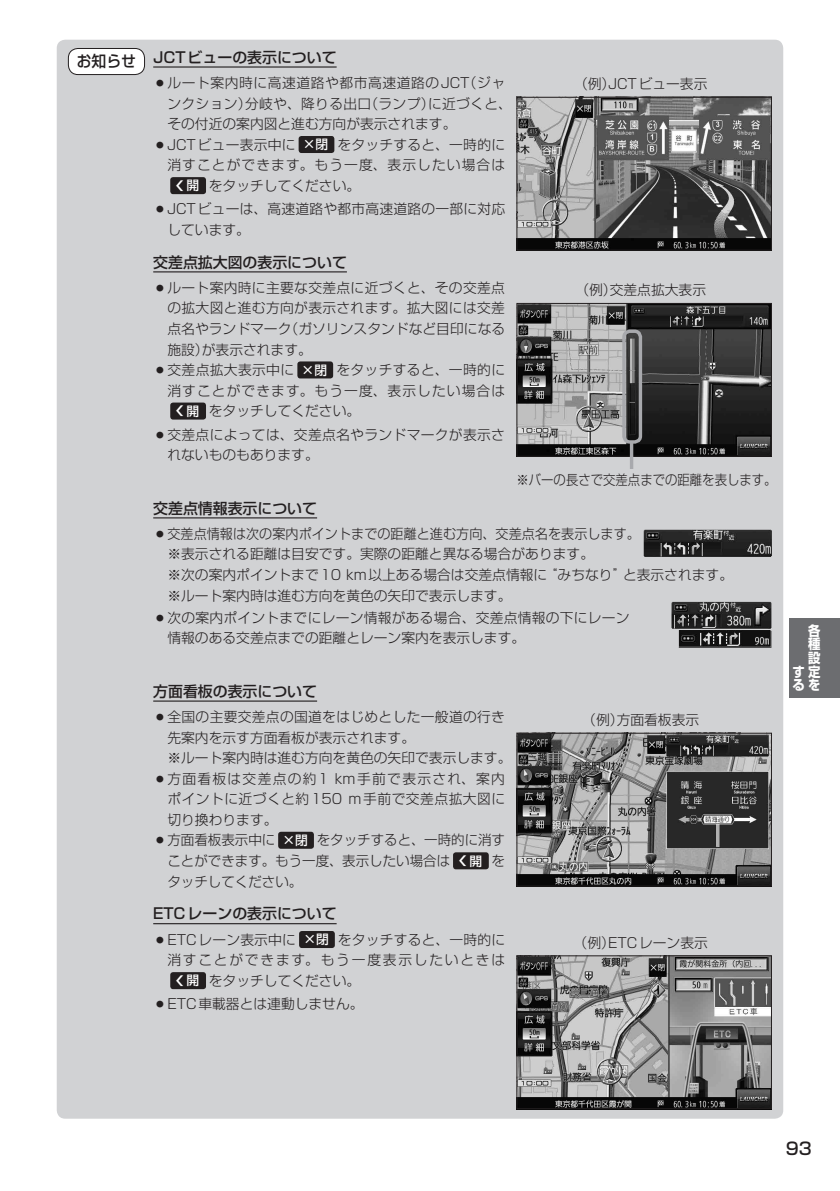
<style>
.page{position:relative;width:840px;height:1191px;background:#fff}
.page>*{position:absolute;margin:0;border:0;box-sizing:border-box;transform-origin:0 0}
.t1{font:500 17px "Shin Go Pro";color:#231f20}
.t2{font:500 14.8px "Shin Go Pro";color:#231f20}
.t3{font:300 13.8px/20.6px "Shin Go Pro";color:#231f20;text-align:justify}
.t4{font:300 13.8px/20.6px "Shin Go Pro";color:#231f20;scale:.95 1}
.t5{font:300 13.8px/20.6px "Shin Go Pro";letter-spacing:.025em;color:#231f20}
.t6{font:300 13.8px/20.6px "Shin Go Pro";letter-spacing:.02em;color:#231f20}
.t7{font:300 13.8px "Shin Go Pro";letter-spacing:.075em;color:#231f20}
.t8{font:300 13.8px "Shin Go Pro";letter-spacing:.125em;color:#231f20}
.t9{font:300 13.8px "Shin Go Pro";color:#231f20;scale:.9 1}
.t10{font:700 13.6px/13.6px "Shin Go Pro";color:#fff;text-align:right;scale:.91 1}
.s1{font-size:15.6px}
.s2{font-weight:500;font-size:12.8px;color:#fff}
.s3{font-family:"Shin Go Pro De";font-weight:700;font-size:11.4px;color:#fff}
</style>
<div class="page">
<div style="left:788px;top:618px;width:51px;height:79px;background:#6c6d70"></div>
<div style="left:57px;top:40px;width:725px;height:1078px;background:#d1d2d4;border-radius:9px"></div>
<div style="left:68px;top:48px;width:76px;height:27px;background:#fff;border-radius:10px"></div>
<div style="left:68px;top:48px;width:77px;height:27px;border:1px solid #231f20;border-radius:10px"></div>
<hr style="left:153px;top:66px;width:183px;height:2px;background:#231f20">
<hr style="left:153px;top:271px;width:194px;height:1px;background:#231f20">
<hr style="left:153px;top:517px;width:164px;height:1px;background:#231f20">
<hr style="left:153px;top:700px;width:164px;height:1px;background:#231f20">
<hr style="left:153px;top:923px;width:183px;height:1px;background:#231f20">
<div style="left:298px;top:136px;width:36px;height:17px;background:#231f20;border-radius:3px"></div>
<div style="left:170px;top:177px;width:36px;height:17px;background:#231f20;border-radius:3px"></div>
<div style="left:297px;top:361px;width:36px;height:17px;background:#231f20;border-radius:3px"></div>
<div style="left:170px;top:402px;width:36px;height:17px;background:#231f20;border-radius:3px"></div>
<div style="left:278px;top:831px;width:36px;height:17px;background:#231f20;border-radius:3px"></div>
<div style="left:453px;top:852px;width:35px;height:17px;background:#231f20;border-radius:3px"></div>
<div style="left:299px;top:931px;width:35px;height:17px;background:#231f20;border-radius:3px"></div>
<div style="left:170px;top:972px;width:36px;height:17px;background:#231f20;border-radius:3px"></div>
<img style="left:518px;top:99px;width:251px;height:149px">
<div style="left:516px;top:97px;width:255px;height:153px;border:1px solid #231f20"></div>
<img style="left:518px;top:305px;width:251px;height:150px">
<div style="left:516px;top:303px;width:255px;height:154px;border:1px solid #231f20"></div>
<svg style="left:629px;top:443px;width:4px;height:26px"></svg>
<div style="left:622px;top:329px;width:19px;height:114px;border:3px solid #a8a9ad;border-radius:6px"></div>
<img style="left:643px;top:529px;width:128px;height:28px">
<img style="left:671px;top:602px;width:100px;height:46px">
<img style="left:518px;top:735px;width:251px;height:149px">
<div style="left:516px;top:733px;width:255px;height:153px;border:1px solid #231f20"></div>
<img style="left:518px;top:957px;width:251px;height:150px">
<div style="left:516px;top:955px;width:255px;height:154px;border:1px solid #231f20"></div>
<p class="t2" style="left:77px;top:45px;width:261px"><span class="s1">お知らせ</span> JCTビューの表示について</p>
<p class="t5" style="left:167px;top:71px;width:346px;text-indent:-14px">○ルート案内時に高速道路や都市高速道路のJCT（ジャンクション）分岐や、降りる出口（ランプ）に近づくと、その付近の案内図と進む方向が表示されます。</p>
<p class="t6" style="left:153px;top:132px;width:353px">○JCTビュー表示中に <span class="s2">×閉</span> をタッチすると、一時的に</p>
<p class="t7" style="left:167px;top:154px;width:339px">消すことができます。もう一度、表示したい場合は</p>
<p class="t3" style="left:175px;top:173px;width:186px"><span class="s3">〈</span><span class="s2">開</span> をタッチしてください。</p>
<p class="t3" style="left:167px;top:197px;width:339px;text-indent:-14px">○JCTビューは、高速道路や都市高速道路の一部に対応しています。</p>
<p class="t2" style="left:153px;top:250px;width:195px">交差点拡大図の表示について</p>
<p class="t3" style="left:167px;top:276px;width:339px;text-indent:-14px">○ルート案内時に主要な交差点に近づくと、その交差点の拡大図と進む方向が表示されます。拡大図には交差点名やランドマーク（ガソリンスタンドなど目印になる施設）が表示されます。</p>
<p class="t5" style="left:153px;top:358px;width:353px">○交差点拡大表示中に <span class="s2">×閉</span> をタッチすると、一時的に</p>
<p class="t7" style="left:167px;top:379px;width:339px">消すことができます。もう一度、表示したい場合は</p>
<p class="t3" style="left:175px;top:399px;width:186px"><span class="s3">〈</span><span class="s2">開</span> をタッチしてください。</p>
<p class="t5" style="left:167px;top:422px;width:339px;text-indent:-14px">○交差点によっては、交差点名やランドマークが表示されないものもあります。</p>
<p class="t2" style="left:153px;top:496px;width:165px">交差点情報表示について</p>
<p class="t4" style="left:167px;top:521px;width:596px;text-indent:-14px">○交差点情報は次の案内ポイントまでの距離と進む方向、交差点名を表示します。<br>※表示される距離は目安です。実際の距離と異なる場合があります。<br>※次の案内ポイントまで10 km以上ある場合は交差点情報に“みちなり”と表示されます。※ルート案内時は進む方向を黄色の矢印で表示します。</p>
<p class="t6" style="left:167px;top:605px;width:463px;text-indent:-14px">○次の案内ポイントまでにレーン情報がある場合、交差点情報の下にレーン情報のある交差点までの距離とレーン案内を表示します。</p>
<p class="t2" style="left:153px;top:679px;width:165px">方面看板の表示について</p>
<p class="t3" style="left:167px;top:705px;width:345px;text-align:left;text-indent:-14px">○全国の主要交差点の国道をはじめとした一般道の行き先案内を示す方面看板が表示されます。<br>※ルート案内時は進む方向を黄色の矢印で表示します。</p>
<p class="t3" style="left:167px;top:766px;width:339px;text-indent:-14px">○方面看板は交差点の約1 km手前で表示され、案内ポイントに近づくと約150 m手前で交差点拡大図に切り換わります。</p>
<p class="t3" style="left:167px;top:828px;width:339px;text-indent:-14px">○方面看板表示中に <span class="s2">×閉</span> をタッチすると、一時的に消すことができます。もう一度、表示したい場合は <span class="s3">〈</span><span class="s2">開</span> をタッチしてください。</p>
<p class="t2" style="left:153px;top:901px;width:185px">ETCレーンの表示について</p>
<p class="t3" style="left:153px;top:927px;width:353px">○ETCレーン表示中に <span class="s2">×閉</span> をタッチすると、一時的に</p>
<p class="t8" style="left:167px;top:948px;width:339px">消すことができます。もう一度表示したいときは</p>
<p class="t3" style="left:175px;top:968px;width:186px"><span class="s3">〈</span><span class="s2">開</span> をタッチしてください。</p>
<p class="t3" style="left:153px;top:992px;width:212px">○ETC車載器とは連動しません。</p>
<p class="t3" style="left:573px;top:72px;width:135px">（例）JCTビュー表示</p>
<p class="t3" style="left:575px;top:278px;width:132px">（例）交差点拡大表示</p>
<p class="t9" style="left:516px;top:468px;width:290px">※バーの長さで交差点までの距離を表します。</p>
<p class="t3" style="left:582px;top:708px;width:118px">（例）方面看板表示</p>
<p class="t3" style="left:573px;top:930px;width:136px">（例）ETCレーン表示</p>
<p class="t10" style="left:792px;top:622px;width:32px">各<br>種<br>設<br>す定るを</p>
<p class="t1" style="left:785px;top:1134px;width:27px">93</p>
</div>
